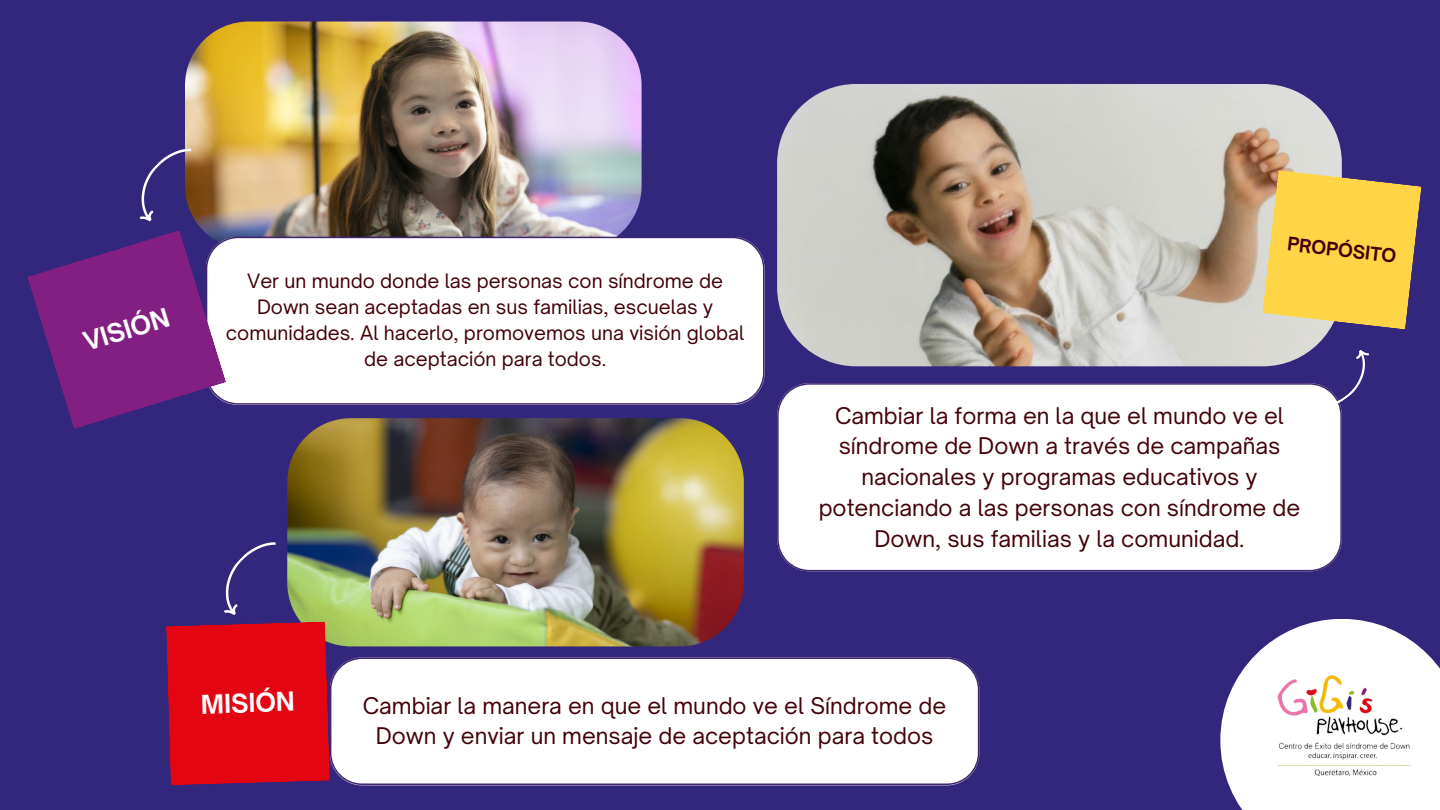
<style>
.page{position:relative;width:1440px;height:810px;background:#32277d}
.page>*{position:absolute;margin:0;border:0;box-sizing:border-box;transform-origin:0 0}
.t1{font:700 25px "Open Sauce One";color:#fff}
.t2{font:22px/30.8px "Open Sauce One";color:#44000a;text-align:center}
.t3{font:19px/26.2px "Open Sauce One";color:#44000a;text-align:center}
.t4{font:700 18px "Open Sauce One";color:#44000a}
</style>
<div class="page">
<div style="left:330px;top:657px;width:649px;height:128px;background:#fff"></div>
<div style="left:777px;top:383px;width:565px;height:188px;background:#fff"></div>
<img style="left:185px;top:22px;width:457px;height:228px;border-radius:64px">
<img style="left:777px;top:84px;width:565px;height:282px;border-radius:79px">
<svg style="left:1262px;top:170px;width:160px;height:159px;background:#e6c257"></svg>
<svg style="left:1302px;top:347px;width:67px;height:71px"></svg>
<div style="left:226px;top:237px;width:539px;height:168px;background:#fff"></div>
<svg style="left:27px;top:139px;width:199px;height:290px"></svg>
<img style="left:287px;top:418px;width:457px;height:228px;border-radius:64px">
<svg style="left:166px;top:532px;width:164px;height:253px"></svg>
<svg style="left:1220px;top:619px;width:220px;height:191px"></svg>
<img style="left:1275px;top:673px;width:146px;height:112px">
<p class="t1" style="left:80px;top:327px;width:90px;rotate:-17deg">VISIÓN</p>
<p class="t3" style="left:226px;top:267px;width:520px">Ver un mundo donde las personas con síndrome de Down sean aceptadas en sus familias, escuelas y comunidades. Al hacerlo, promovemos una visión global de aceptación para todos.</p>
<p class="t4" style="left:1289px;top:232px;width:111px;rotate:7deg">PROPÓSITO</p>
<p class="t2" style="left:819px;top:400px;width:483px">Cambiar la forma en la que el mundo ve el síndrome de Down a través de campañas nacionales y programas educativos y potenciando a las personas con síndrome de Down, sus familias y la comunidad.</p>
<p class="t1" style="left:200px;top:689px;width:95px;rotate:-2deg">MISIÓN</p>
<p class="t2" style="left:363px;top:690px;width:585px">Cambiar la manera en que el mundo ve el Síndrome de<br>Down y enviar un mensaje de aceptación para todos</p>
</div>
